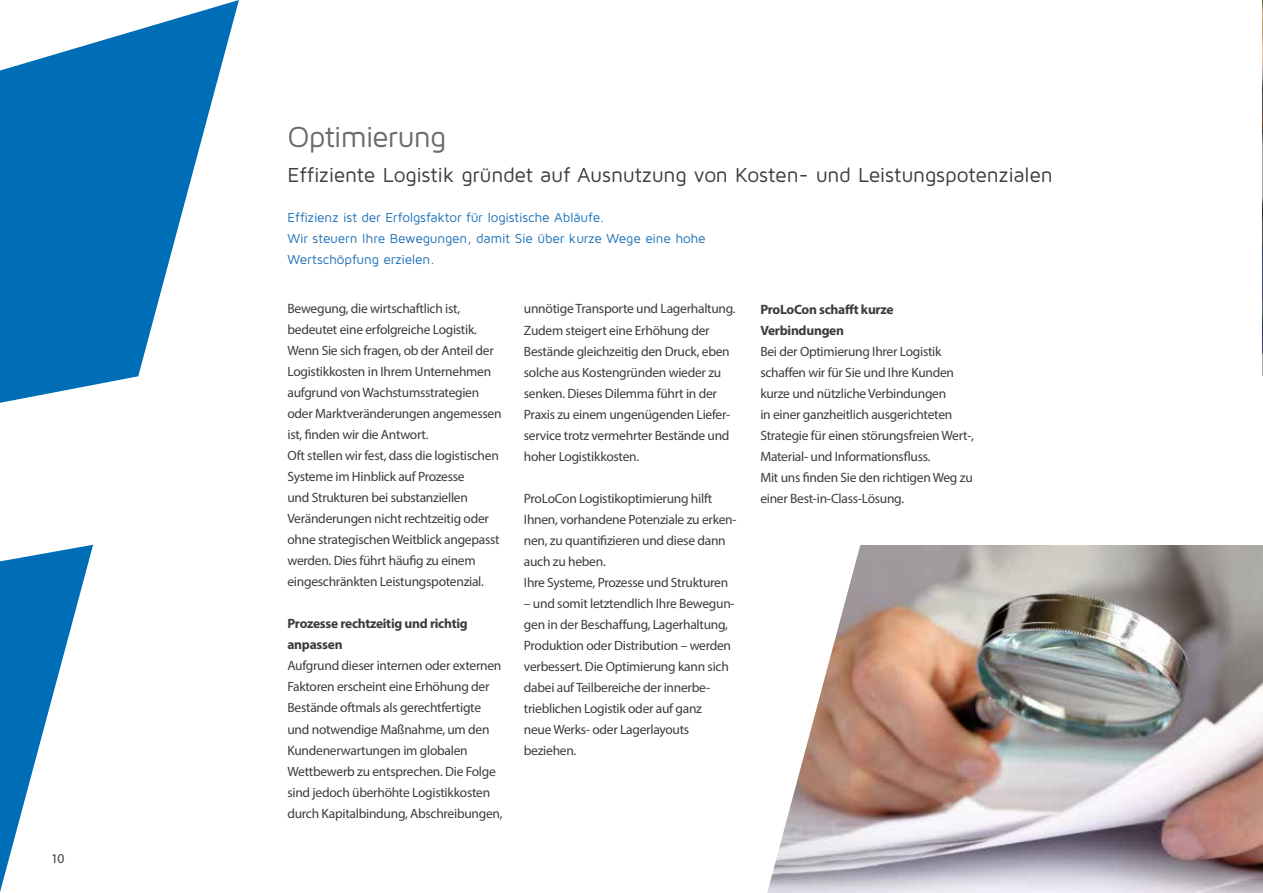
<style>
.page{position:relative;width:1263px;height:893px;background:#fff}
.page>*{position:absolute;margin:0;border:0;box-sizing:border-box;transform-origin:0 0}
.t1{font:30px "Maven Pro";letter-spacing:-.04em;color:#6b6b6a}
.t2{font:21px "Maven Pro";letter-spacing:-.015em;color:#3c3c3b}
.t3{font:13.5px/21px "Myriad Pro";letter-spacing:-.02em;color:#3c3c3b}
.t4{font:13.5px/21px "Maven Pro";letter-spacing:-.015em;color:#1d71b8}
.t5{font:700 13.5px/21px "Myriad Pro";letter-spacing:-.02em;color:#3c3c3b}
</style>
<div class="page">
<svg style="left:0;top:0;width:239px;height:403px;fill:#006eb7"></svg>
<img style="left:862px;top:545px;width:401px;height:348px">
<svg style="left:767px;top:545px;width:95px;height:348px"></svg>
<img style="left:1262px;top:0;width:1px;height:375px">
<svg style="left:0;top:545px;width:93px;height:347px"></svg>
<p class="t3" style="left:51px;top:848px;width:15px">10</p>
<h1 class="t1" style="left:287px;top:118px;width:160px">Optimierung</h1>
<h2 class="t2" style="left:287px;top:161px;width:767px">Effiziente Logistik gründet auf Ausnutzung von Kosten- und Leistungspotenzialen</h2>
<p class="t4" style="left:287px;top:206px;width:420px">Effizienz ist der Erfolgsfaktor für logistische Abläufe.<br>Wir steuern Ihre Bewegungen, damit Sie über kurze Wege eine hohe<br>Wertschöpfung erzielen.</p>
<p class="t3" style="left:287px;top:298px;width:216px">Bewegung, die wirtschaftlich ist, bedeutet eine erfolgreiche Logistik.<br>Wenn Sie sich fragen, ob der Anteil der Logistikkosten in Ihrem Unternehmen aufgrund von Wachstumsstrategien oder Marktveränderungen angemessen ist, finden wir die Antwort.<br>Oft stellen wir fest, dass die logistischen Systeme im Hinblick auf Prozesse<br>und Strukturen bei substanziellen Veränderungen nicht rechtzeitig oder ohne strategischen Weitblick angepasst werden. Dies führt häufig zu einem eingeschränkten Leistungspotenzial.</p>
<p class="t5" style="left:287px;top:613px;width:182px">Prozesse rechtzeitig und richtig anpassen</p>
<p class="t3" style="left:287px;top:655px;width:217px">Aufgrund dieser internen oder externen Faktoren erscheint eine Erhöhung der Bestände oftmals als gerechtfertigte und notwendige Maßnahme, um den Kundenerwartungen im globalen Wettbewerb zu entsprechen. Die Folge sind jedoch überhöhte Logistikkosten durch Kapitalbindung, Abschreibungen,</p>
<p class="t3" style="left:524px;top:298px;width:213px">unnötige Transporte und Lagerhaltung.<br>Zudem steigert eine Erhöhung der Bestände gleichzeitig den Druck, eben solche aus Kostengründen wieder zu senken. Dieses Dilemma führt in der Praxis zu einem ungenügenden Liefer&shy;service trotz vermehrter Bestände und hoher Logistikkosten.</p>
<p class="t3" style="left:524px;top:487px;width:214px">ProLoCon Logistikoptimierung hilft Ihnen, vorhandene Potenziale zu erken&shy;nen, zu quantifizieren und diese dann auch zu heben.<br>Ihre Systeme, Prozesse und Strukturen</p>
<p class="t3" style="left:524px;top:592px;width:212px">– und somit letztendlich Ihre Bewegun&shy;gen in der Beschaffung, Lagerhaltung, Produktion oder Distribution – werden verbessert. Die Optimierung kann sich dabei auf Teilbereiche der innerbe&shy;trieblichen Logistik oder auf ganz<br>neue Werks- oder Lagerlayouts beziehen.</p>
<p class="t5" style="left:760px;top:298px;width:135px">ProLoCon schafft kurze<br>Verbindungen</p>
<p class="t3" style="left:760px;top:340px;width:215px">Bei der Optimierung Ihrer Logistik schaffen wir für Sie und Ihre Kunden kurze und nützliche Verbindungen<br>in einer ganzheitlich ausgerichteten Strategie für einen störungsfreien Wert-, Material- und Informationsfluss.<br>Mit uns finden Sie den richtigen Weg zu einer Best-in-Class-Lösung.</p>
</div>
